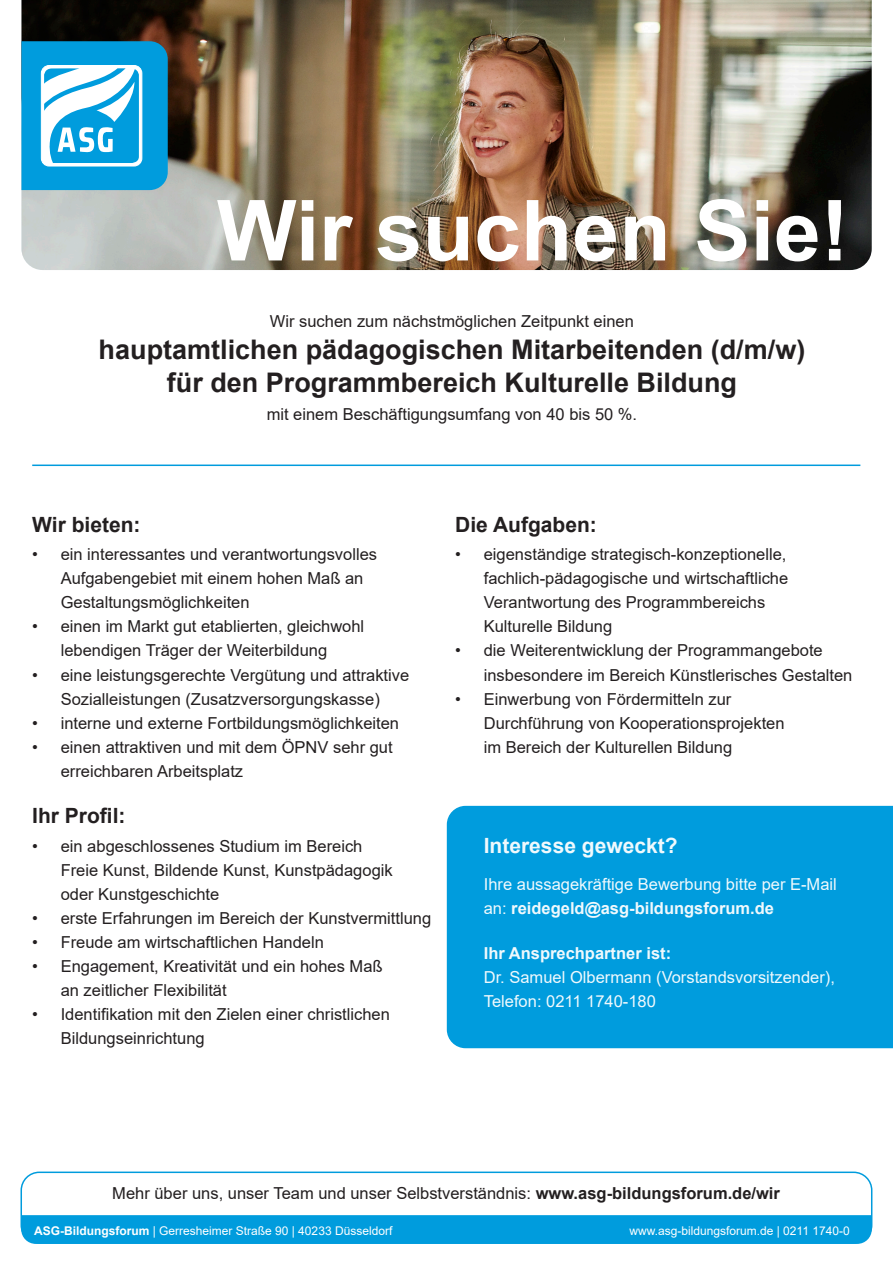
<style>
.page{position:relative;width:893px;height:1263px;background:#fff}
.page>*{position:absolute;margin:0;border:0;box-sizing:border-box;transform-origin:0 0}
.t1{font:700 84.3px "Arial";color:#fff}
.t2{font:700 27px/32.4px "Arial";color:#231f20;text-align:center}
.t3{font:700 21px "Arial";color:#231f20}
.t4{font:700 21px "Arial";color:#f0f9fd}
.t5{font:16.5px/24px "Arial";color:#231f20}
.t6{font:16.5px/24px "Arial";color:#f0f9fd}
.t7{font:700 16.5px "Arial";color:#f0f9fd}
.t8{font:12px "Arial";color:#fff}
.s1{font-weight:700}
</style>
<div class="page">
<img style="left:21px;top:0;width:851px;height:270px">
<div style="left:447px;top:806px;width:446px;height:242px;background:#009cdd"></div>
<div style="left:21px;top:1171px;width:851px;height:73px;border:2px solid #009cdd;border-radius:18px"></div>
<div style="left:21px;top:1215px;width:851px;height:29px;background:#009cdd"></div>
<svg style="left:21px;top:41px;width:147px;height:149px"></svg>
<hr style="left:32px;top:464px;width:828px;height:2px;background:#009cdd">
<h1 class="t1" style="left:217px;top:171px;width:634px">Wir suchen Sie!</h1>
<p class="t5" style="left:270px;top:309px;width:366px">Wir suchen zum nächstmöglichen Zeitpunkt einen</p>
<h2 class="t2" style="left:99px;top:334px;width:708px">hauptamtlichen pädagogischen Mitarbeitenden (d/m/w) für den Programmbereich Kulturelle Bildung</h2>
<p class="t5" style="left:267px;top:402px;width:372px">mit einem Beschäftigungsumfang von 40 bis 50 %.</p>
<p class="t3" style="left:32px;top:510px;width:110px">Wir bieten:</p>
<p class="t5" style="left:61px;top:542px;width:318px;text-indent:-28px">• ein interessantes und verantwortungsvolles<br>Aufgabengebiet mit einem hohen Maß an<br>Gestaltungsmöglichkeiten</p>
<p class="t5" style="left:32px;top:614px;width:334px;text-align:center">• einen im Markt gut etablierten, gleichwohl lebendigen Träger der Weiterbildung</p>
<p class="t5" style="left:32px;top:663px;width:379px;text-align:center">• eine leistungsgerechte Vergütung und attraktive<br>Sozialleistungen (Zusatzversorgungskasse)</p>
<p class="t5" style="left:32px;top:711px;width:368px">• interne und externe Fortbildungsmöglichkeiten</p>
<p class="t5" style="left:61px;top:735px;width:333px;text-indent:-28px">• einen attraktiven und mit dem ÖPNV sehr gut erreichbaren Arbeitsplatz</p>
<p class="t3" style="left:32px;top:801px;width:95px">Ihr Profil:</p>
<p class="t5" style="left:61px;top:833px;width:334px;text-indent:-28px">• ein abgeschlossenes Studium im Bereich<br>Freie Kunst, Bildende Kunst, Kunstpädagogik oder Kunstgeschichte</p>
<p class="t5" style="left:32px;top:906px;width:400px">• erste Erfahrungen im Bereich der Kunstvermittlung</p>
<p class="t5" style="left:32px;top:930px;width:293px">• Freude am wirtschaftlichen Handeln</p>
<p class="t5" style="left:61px;top:954px;width:323px;text-indent:-28px">• Engagement, Kreativität und ein hohes Maß an zeitlicher Flexibilität</p>
<p class="t5" style="left:61px;top:1002px;width:331px;text-indent:-28px">• Identifikation mit den Zielen einer christlichen<br>Bildungseinrichtung</p>
<p class="t3" style="left:455px;top:510px;width:143px">Die Aufgaben:</p>
<p class="t5" style="left:484px;top:542px;width:306px;text-indent:-28px">• eigenständige strategisch-konzeptionelle, fachlich-pädagogische und wirtschaftliche Verantwortung des Programmbereichs Kulturelle Bildung</p>
<p class="t5" style="left:484px;top:638px;width:370px;text-indent:-28px">• die Weiterentwicklung der Programmangebote insbesondere im Bereich Künstlerisches Gestalten</p>
<p class="t5" style="left:484px;top:687px;width:302px;text-indent:-28px">• Einwerbung von Fördermitteln zur<br>Durchführung von Kooperationsprojekten im Bereich der Kulturellen Bildung</p>
<p class="t4" style="left:484px;top:831px;width:195px">Interesse geweckt?</p>
<p class="t6" style="left:484px;top:872px;width:355px">Ihre aussagekräftige Bewerbung bitte per E-Mail an: <span class="s1">reidegeld@asg-bildungsforum.de</span></p>
<p class="t7" style="left:484px;top:942px;width:189px">Ihr Ansprechpartner ist:</p>
<p class="t6" style="left:484px;top:965px;width:353px">Dr. Samuel Olbermann (Vorstandsvorsitzender),<br>Telefon: 0211 1740-180</p>
<p class="t5" style="left:112px;top:1181px;width:669px">Mehr über uns, unser Team und unser Selbstverständnis: <span class="s1">www.asg-bildungsforum.de/wir</span></p>
<p class="t8" style="left:34px;top:1222px;width:360px"><span class="s1">ASG-Bildungsforum</span> | Gerresheimer Straße 90 | 40233 Düsseldorf</p>
<p class="t8" style="left:629px;top:1222px;width:222px">www.asg-bildungsforum.de | 0211 1740-0</p>
</div>
